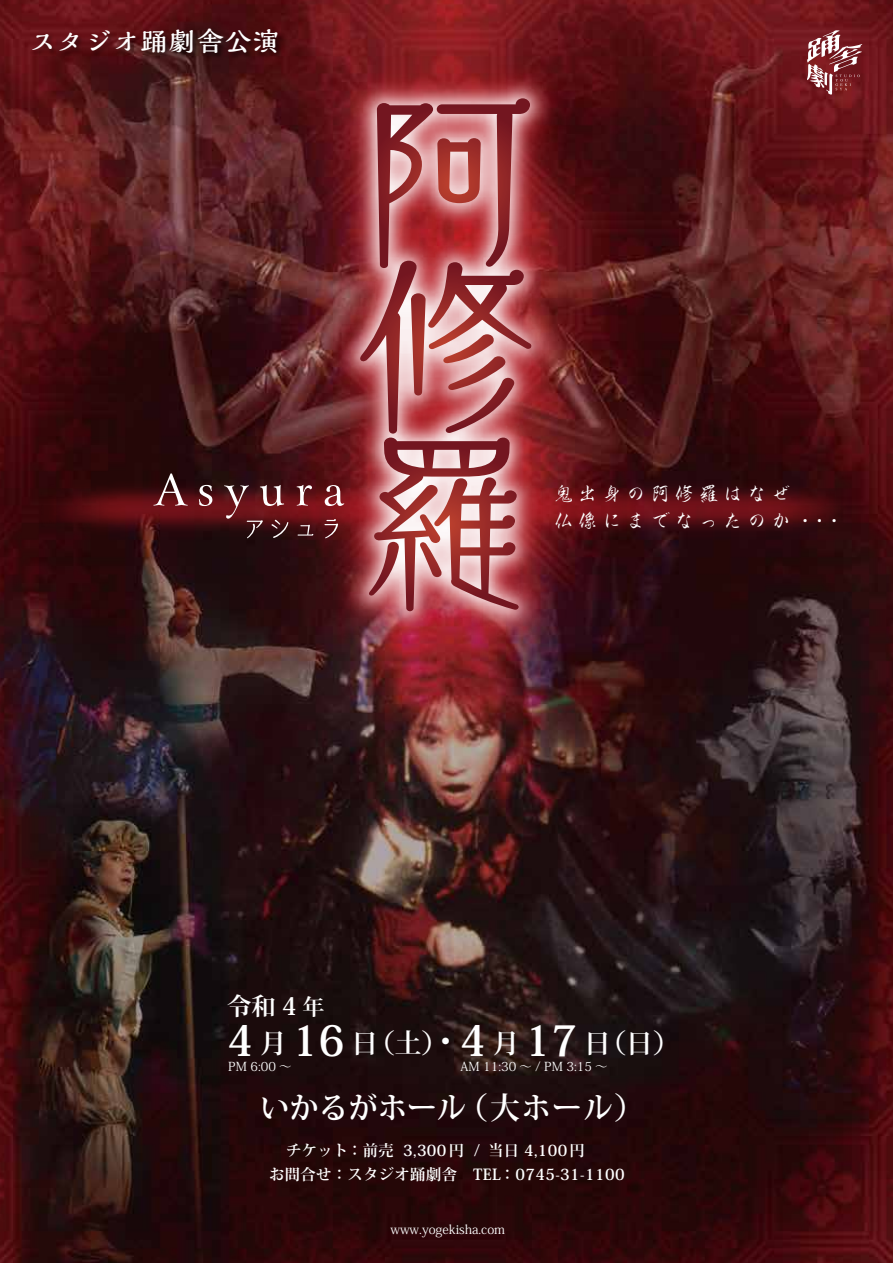
<style>
.page{position:relative;width:893px;height:1263px;background:#fff}
.page>*{position:absolute;margin:0;border:0;box-sizing:border-box;transform-origin:0 0}
.t1{font:700 30.45px "Koz Min Pro";color:#fff}
.t2{font:700 26.7px "Koz Min Pro";color:#fff}
.t3{font:700 26.55px "Kaimin So Std";letter-spacing:.05em;color:#fff}
.t4{font:700 24.15px "Koz Min Pro";color:#fff}
.t5{font:300 19.5px/27.6px "Kaku Gyo Std";letter-spacing:.24em;color:#fff}
.t6{font:700 15.3px/23.5px "Koz Min Pro";letter-spacing:.025em;color:#fff}
.t7{font:12.6px "Koz Min Pro";color:#fff}
.t8{font:12.45px "Koz Min Pro";color:#fff}
.s1{font-size:22.05px}
.s2{font-size:42px}
.s3{font-size:31.65px}
</style>
<div class="page">
<img style="left:1px;top:0;width:892px;height:1263px">
<svg style="left:807px;top:30px;width:55px;height:65px;background:#975256"></svg>
<img style="left:25px;top:24px;width:245px;height:44px">
<img style="left:0;top:443px;width:893px;height:12px">
<img style="left:0;top:455px;width:893px;height:119px">
<img style="left:270px;top:19px;width:354px;height:663px">
<img style="left:279px;top:29px;width:335px;height:642px">
<svg style="left:360px;top:98px;width:171px;height:513px;background:#bb696c"></svg>
<svg style="left:154px;top:473px;width:34px;height:33px"></svg>
<svg style="left:199px;top:485px;width:13px;height:21px"></svg>
<svg style="left:297px;top:485px;width:15px;height:21px"></svg>
<svg style="left:325px;top:485px;width:19px;height:21px"></svg>
<svg style="left:224px;top:485px;width:64px;height:53px;background:#642d31"></svg>
<svg style="left:298px;top:525px;width:15px;height:11px"></svg>
<svg style="left:324px;top:519px;width:14px;height:19px"></svg>
<h3 class="t3" style="left:30px;top:23px;width:251px">スタジオ踊劇舎公演</h3>
<p class="t5" style="left:554px;top:478px;width:292px">鬼出身の阿修羅はなぜ<br>仏像にまでなったのか・・・</p>
<h3 class="t4" style="left:227px;top:989px;width:99px">令和4<span class="s1">年</span></h3>
<h2 class="t2" style="left:227px;top:1024px;width:454px"><span class="s2">4</span> 月 <span class="s2">16</span> 日（土）<span class="s3">・</span><span class="s2">4</span> 月 <span class="s2">17</span> 日（日）</h2>
<p class="t8" style="left:228px;top:1058px;width:65px">PM 6:00 ～</p>
<p class="t8" style="left:460px;top:1058px;width:149px">AM 11:30 ～ / PM 3:15 ～</p>
<h1 class="t1" style="left:260px;top:1086px;width:385px">いかるがホール（大ホール）</h1>
<p class="t6" style="left:269px;top:1138px;width:357px;text-indent:17px">チケット：前売 3,300円 / 当日 4,100円<br>お問合せ：スタジオ踊劇舎　TEL：0745-31-1100</p>
<p class="t7" style="left:390px;top:1221px;width:116px">www.yogekisha.com</p>
</div>
